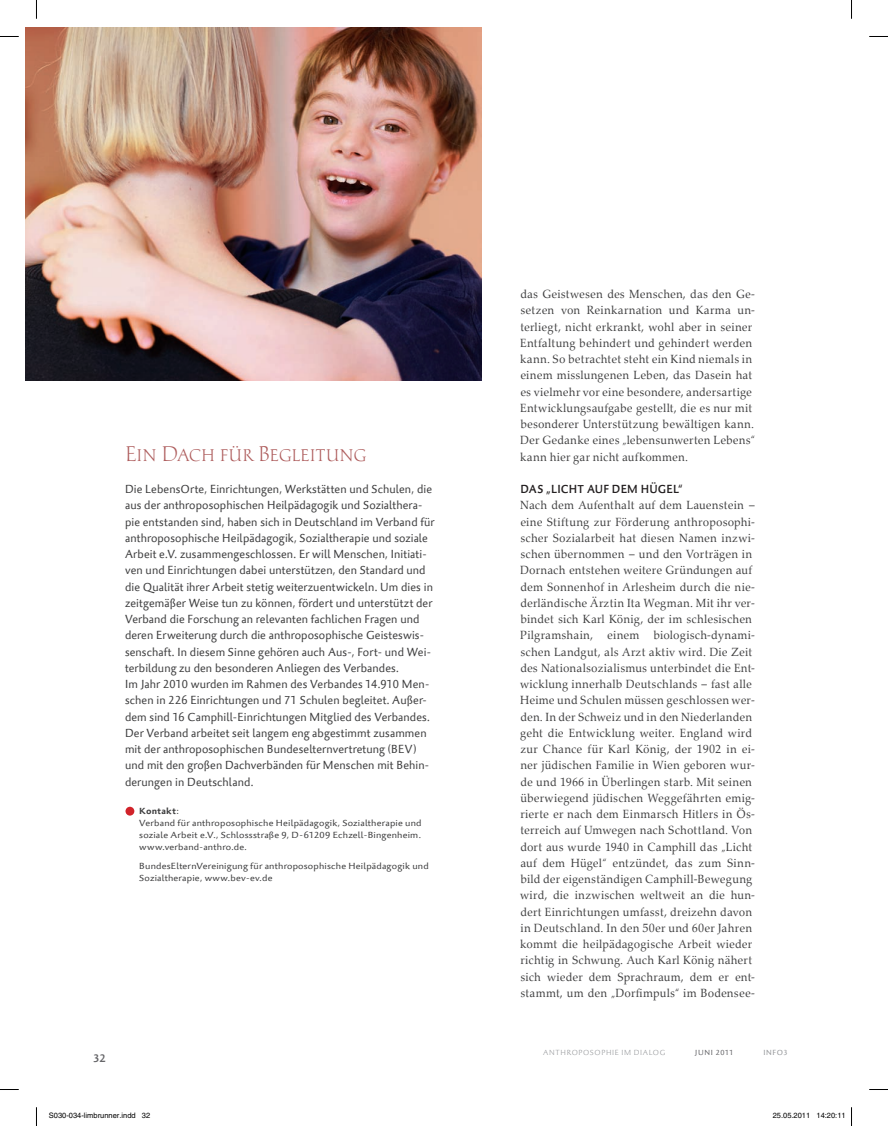
<style>
.page{position:relative;width:888px;height:1126px;background:#fff}
.page>*{position:absolute;margin:0;border:0;box-sizing:border-box;transform-origin:0 0}
.t1{font:21.38px "Palatino Nova Titling";letter-spacing:-.005em;color:#ad5b5b;scale:.95 1}
.t2{font:11.88px/16.2px "Palatino Nova";letter-spacing:.01em;color:#3e3e3f;scale:.95 1}
.t3{font:11.88px/16.2px "Palatino Sans Com";letter-spacing:.01em;color:#3e3e3f;scale:.95 1}
.t4{font:500 11.88px "Palatino Sans Com";letter-spacing:.02em;color:#231f20;scale:.95 1}
.t5{font:500 11.25px "Palatino Sans Com";color:#636366}
.t6{font:9px/12px "Palatino Sans Com";letter-spacing:.02em;color:#3e3e3f;scale:1.06 1}
.t7{font:7.5px "Helvetica";color:#000}
.t8{font:300 7.5px "Palatino Sans Com";letter-spacing:.085em;color:#939598}
.t9{font:7.5px "Palatino Sans Com";letter-spacing:.09em;color:#636366}
.t10{font:7.5px "Palatino Sans Com";letter-spacing:.095em;color:#939598}
.s1{font-weight:700}
</style>
<div class="page">
<img style="left:26px;top:28px;width:455px;height:352px">
<div style="left:125px;top:806px;width:9px;height:9px;background:#d1232a;border-radius:50%"></div>
<svg style="left:0;top:36px;width:19px;height:1px"></svg>
<svg style="left:869px;top:36px;width:19px;height:1px"></svg>
<svg style="left:0;top:1089px;width:19px;height:1px"></svg>
<svg style="left:869px;top:1089px;width:19px;height:1px"></svg>
<svg style="left:36px;top:0;width:1px;height:19px"></svg>
<svg style="left:36px;top:1107px;width:1px;height:18px"></svg>
<svg style="left:851px;top:0;width:1px;height:19px"></svg>
<svg style="left:851px;top:1107px;width:1px;height:18px"></svg>
<h1 class="t1" style="left:125px;top:438px;width:256px">Ein Dach für Begleitung</h1>
<p class="t3" style="left:125px;top:481px;width:327px">Die LebensOrte, Einrichtungen, Werkstätten und Schulen, die aus der anthroposophischen Heilpädagogik und Sozialthera&shy;pie entstanden sind, haben sich in Deutschland im Verband für anthroposophische Heilpädagogik, Sozialtherapie und soziale Arbeit e.V. zusammengeschlossen. Er will Menschen, Initiati&shy;ven und Einrichtungen dabei unterstützen, den Standard und die Qualität ihrer Arbeit stetig weiterzuentwickeln. Um dies in zeitgemäßer Weise tun zu können, fördert und unterstützt der Verband die Forschung an relevanten fachlichen Fragen und deren Erweiterung durch die anthroposophische Geisteswis&shy;senschaft. In diesem Sinne gehören auch Aus-, Fort- und Wei&shy;terbildung zu den besonderen Anliegen des Verbandes.<br>Im Jahr 2010 wurden im Rahmen des Verbandes 14.910 Men&shy;schen in 226 Einrichtungen und 71 Schulen begleitet. Außer&shy;dem sind 16 Camphill-Einrichtungen Mitglied des Verbandes.<br>Der Verband arbeitet seit langem eng abgestimmt zusammen mit der anthroposophischen Bundeselternvertretung (BEV) und mit den großen Dachverbänden für Menschen mit Behin&shy;derungen in Deutschland.</p>
<p class="t6" style="left:139px;top:805px;width:268px"><span class="s1">Kontakt</span>:<br>Verband für anthroposophische Heilpädagogik, Sozialtherapie und soziale Arbeit e.V., Schlossstraße 9, D-61209 Echzell-Bingenheim. www.verband-anthro.de.</p>
<p class="t6" style="left:139px;top:860px;width:275px">BundesElternVereinigung für anthroposophische Heilpädagogik und<br>Sozialtherapie, www.bev-ev.de</p>
<p class="t5" style="left:93px;top:1051px;width:14px">32</p>
<p class="t2" style="left:520px;top:286px;width:249px">das Geistwesen des Menschen, das den Ge&shy;setzen von Reinkarnation und Karma un&shy;terliegt, nicht erkrankt, wohl aber in seiner Entfaltung behindert und gehindert werden kann. So betrachtet steht ein Kind niemals in einem misslungenen Leben, das Dasein hat es vielmehr vor eine besondere, andersartige Entwicklungsaufgabe gestellt, die es nur mit besonderer Unterstützung bewältigen kann.<br>Der Gedanke eines „lebensunwerten Lebens“ kann hier gar nicht aufkommen.</p>
<p class="t4" style="left:520px;top:481px;width:172px">DAS „LICHT AUF DEM HÜGEL“</p>
<p class="t2" style="left:520px;top:497px;width:249px">Nach dem Aufenthalt auf dem Lauenstein – eine Stiftung zur Förderung anthroposophi&shy;scher Sozialarbeit hat diesen Namen inzwi&shy;schen übernommen – und den Vorträgen in Dornach entstehen weitere Gründungen auf dem Sonnenhof in Arlesheim durch die nie&shy;derländische Ärztin Ita Wegman. Mit ihr ver&shy;bindet sich Karl König, der im schlesischen Pilgramshain, einem biologisch-dynami&shy;schen Landgut, als Arzt aktiv wird. Die Zeit des Nationalsozialismus unterbindet die Ent&shy;wicklung innerhalb Deutschlands – fast alle Heime und Schulen müssen geschlossen wer&shy;den. In der Schweiz und in den Niederlanden geht die Entwicklung weiter. England wird zur Chance für Karl König, der 1902 in ei&shy;ner jüdischen Familie in Wien geboren wur&shy;de und 1966 in Überlingen starb. Mit seinen überwiegend jüdischen Weggefährten emig&shy;rierte er nach dem Einmarsch Hitlers in Ös&shy;terreich auf Umwegen nach Schottland. Von dort aus wurde 1940 in Camphill das „Licht auf dem Hügel“ entzündet, das zum Sinn&shy;bild der eigenständigen Camphill-Bewegung wird, die inzwischen weltweit an die hun&shy;dert Einrichtungen umfasst, dreizehn davon in Deutschland. In den 50er und 60er Jahren kommt die heilpädagogische Arbeit wieder richtig in Schwung. Auch Karl König nähert sich wieder dem Sprachraum, dem er ent&shy;stammt, um den „Dorfimpuls“ im Bodensee-</p>
<p class="t8" style="left:543px;top:1047px;width:124px">ANTHROPOSOPHIE IM DIALOG</p>
<p class="t9" style="left:695px;top:1047px;width:40px">Juni 2011</p>
<p class="t10" style="left:763px;top:1047px;width:26px">info3</p>
<p class="t7" style="left:49px;top:1111px;width:103px">S030-034-limbrunner.indd 32</p>
<p class="t7" style="left:773px;top:1111px;width:74px">25.05.2011 14:20:11</p>
</div>
